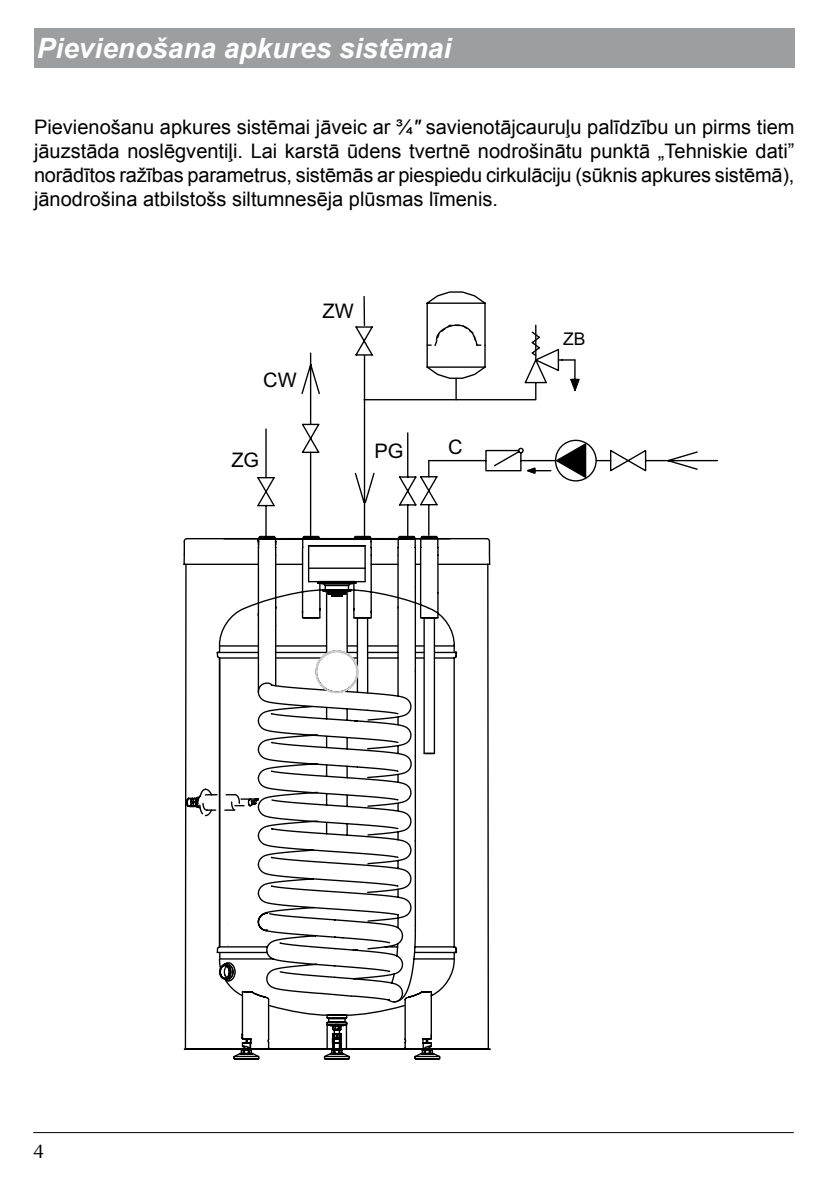
<style>
.page{position:relative;width:840px;height:1191px;background:#fff}
.page>*{position:absolute;margin:0;border:0;box-sizing:border-box;transform-origin:0 0}
.t1{font:italic 700 28px "Arial";color:#fff}
.t2{font:20px/24px "Arial";color:#000;text-align:justify}
.t3{font:20px "Ottawa";color:#000}
.t4{font:17.6px "Arial";color:#000}
.s1{font-style:italic}
</style>
<div class="page">
<hr style="left:33px;top:1132px;width:760px;height:1px;background:#000">
<div style="left:34px;top:28px;width:760px;height:40px;background:#9c9e9f"></div>
<svg style="left:438px;top:291px;width:36px;height:4px"></svg>
<svg style="left:354px;top:295px;width:183px;height:246px"></svg>
<svg style="left:523px;top:325px;width:57px;height:76px"></svg>
<svg style="left:301px;top:352px;width:19px;height:183px"></svg>
<hr style="left:265px;top:428px;width:1px;height:50px;background:#000">
<svg style="left:257px;top:476px;width:18px;height:59px"></svg>
<svg style="left:397px;top:431px;width:320px;height:106px"></svg>
<div style="left:554px;top:440px;width:42px;height:41px;border:1px solid #000;border-radius:50%"></div>
<svg style="left:183px;top:537px;width:307px;height:522px"></svg>
<svg style="left:233px;top:1003px;width:125px;height:56px"></svg>
<svg style="left:240px;top:535px;width:197px;height:505px"></svg>
<svg style="left:218px;top:643px;width:237px;height:360px"></svg>
<svg style="left:240px;top:650px;width:118px;height:340px"></svg>
<svg style="left:239px;top:990px;width:191px;height:61px"></svg>
<svg style="left:185px;top:651px;width:172px;height:274px"></svg>
<svg style="left:218px;top:961px;width:18px;height:21px"></svg>
<h1 class="t1" style="left:37px;top:29px;width:415px">Pievienošana apkures sistēmai</h1>
<p class="t2" style="left:34px;top:115px;width:761px">Pievienošanu apkures sistēmai jāveic ar ¾<span class="s1">ʺ</span> savienotājcauruļu palīdzību un pirms tiem jāuzstāda noslēgventiļi. Lai karstā ūdens tvertnē nodrošinātu punktā „Tehniskie dati” norādītos ražības parametrus, sistēmās ar piespiedu cirkulāciju (sūknis apkures sistēmā), jānodrošina atbilstošs siltumnesēja plūsmas līmenis.</p>
<p class="t2" style="left:263px;top:368px;width:35px">CW</p>
<p class="t2" style="left:231px;top:448px;width:29px">ZG</p>
<p class="t2" style="left:322px;top:299px;width:33px">ZW</p>
<p class="t2" style="left:374px;top:439px;width:31px">PG</p>
<p class="t2" style="left:448px;top:435px;width:16px">C</p>
<p class="t4" style="left:563px;top:327px;width:24px">ZB</p>
<p class="t3" style="left:33px;top:1139px;width:13px">4</p>
</div>
